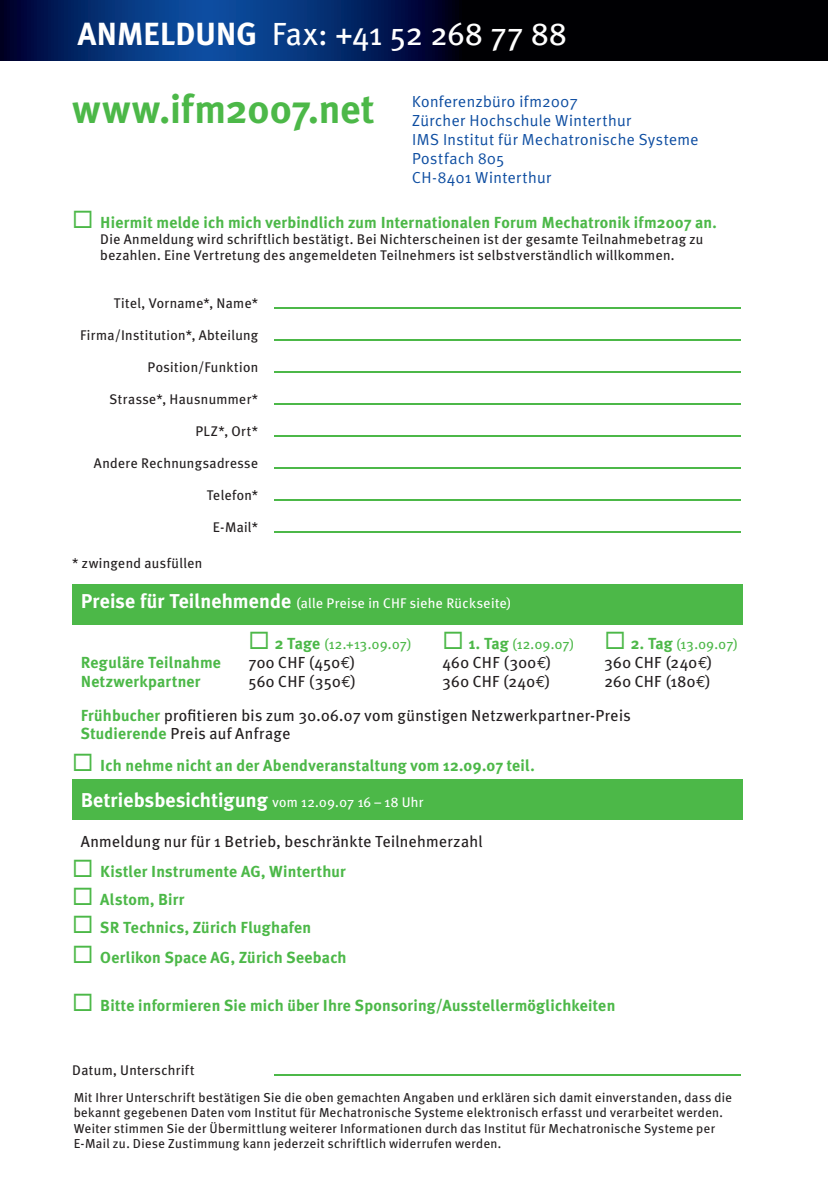
<style>
.page{position:relative;width:828px;height:1191px;background:#fff}
.page>*{position:absolute;margin:0;border:0;box-sizing:border-box;transform-origin:0 0}
.t1{font:700 40px "Meta Plus";letter-spacing:.01em;color:#4cb848}
.t2{font:32px "Meta Plus";color:#fff}
.t3{font:700 20px "Meta Plus";letter-spacing:.01em;color:#fff}
.t4{font:700 16px/28px "Meta Plus";letter-spacing:.015em;color:#4cb848}
.t5{font:16px/34px "Meta Plus";letter-spacing:.02em;color:#231f20}
.t6{font:16px/19.2px "Meta Plus Normal";letter-spacing:.025em;color:#0d4da1}
.t7{font:14px/16px "Meta Plus";letter-spacing:.025em;color:#231f20}
.t8{font:14px "Meta Plus";letter-spacing:.025em;color:#fff}
.t9{font:14px "Meta Plus";letter-spacing:.025em;color:#4cb848}
.t10{font:13px/15.6px "Meta Plus";letter-spacing:.025em;color:#231f20}
.s1{font-weight:700}
.s2{font-weight:700;font-size:20px}
.s3{font-weight:700;font-size:16px}
.s4{font-family:"Euro Mono"}
.s5{font-weight:700;color:#4cb848}
.s6{font-weight:400;color:#231f20}
.s7{font-weight:400;font-size:14px}
</style>
<div class="page">
<div style="left:72px;top:583px;width:671px;height:41px;background:#4cb848"></div>
<div style="left:72px;top:779px;width:671px;height:40px;background:#4cb848"></div>
<hr style="left:274px;top:307px;width:466px;height:1px;background:#4cb848">
<hr style="left:274px;top:339px;width:466px;height:1px;background:#4cb848">
<hr style="left:274px;top:371px;width:466px;height:1px;background:#4cb848">
<hr style="left:274px;top:403px;width:466px;height:1px;background:#4cb848">
<hr style="left:274px;top:435px;width:466px;height:1px;background:#4cb848">
<hr style="left:274px;top:467px;width:466px;height:1px;background:#4cb848">
<hr style="left:274px;top:499px;width:466px;height:1px;background:#4cb848">
<hr style="left:274px;top:531px;width:466px;height:1px;background:#4cb848">
<hr style="left:274px;top:1074px;width:466px;height:1px;background:#4cb848">
<svg style="left:0;top:0;width:828px;height:61px;background:#02173c"></svg>
<h2 class="t2" style="left:78px;top:15px;width:490px"><span class="s1">anMelDung</span> Fax: +41 52 268 77 88</h2>
<h1 class="t1" style="left:72px;top:86px;width:304px">www.ifm2007.net</h1>
<p class="t6" style="left:412px;top:91px;width:288px">Konferenzbüro ifm2007<br>Zürcher Hochschule Winterthur<br>IMS Institut für Mechatronische Systeme<br>Postfach 805<br>CH-8401 Winterthur</p>
<p class="t4" style="left:100px;top:209px;width:618px">hiermit melde ich mich verbindlich zum internationalen Forum Mechatronik ifm2007 an.</p>
<p class="t7" style="left:100px;top:231px;width:604px">Die Anmeldung wird schriftlich bestätigt. Bei Nichterscheinen ist der gesamte Teilnahmebetrag zu bezahlen. Eine Vertretung des angemeldeten Teilnehmers ist selbstverständlich willkommen.</p>
<p class="t7" style="left:114px;top:295px;width:146px">Titel, Vorname*, Name*</p>
<p class="t7" style="left:80px;top:327px;width:180px">Firma/Institution*, Abteilung</p>
<p class="t7" style="left:148px;top:359px;width:112px">Position/Funktion</p>
<p class="t7" style="left:110px;top:391px;width:150px">Strasse*, Hausnummer*</p>
<p class="t7" style="left:195px;top:423px;width:64px">PLZ*, Ort*</p>
<p class="t7" style="left:94px;top:455px;width:166px">Andere Rechnungsadresse</p>
<p class="t7" style="left:207px;top:487px;width:53px">Telefon*</p>
<p class="t7" style="left:213px;top:519px;width:47px">E-Mail*</p>
<p class="t7" style="left:72px;top:555px;width:131px">* zwingend ausfüllen</p>
<p class="t8" style="left:81px;top:595px;width:432px"><span class="s2">Preise für teilnehmende</span> (alle Preise in CHF siehe Rückseite)</p>
<p class="t9" style="left:275px;top:635px;width:138px"><span class="s3">2 tage</span> (12.+13.09.07)</p>
<p class="t9" style="left:469px;top:635px;width:107px"><span class="s3">1. tag</span> (12.09.07)</p>
<p class="t9" style="left:631px;top:635px;width:109px"><span class="s3">2. tag</span> (13.09.07)</p>
<p class="t4" style="left:81px;top:648px;width:142px">reguläre teilnahme</p>
<p class="t5" style="left:248px;top:645px;width:108px">700 CHF (450<span class="s4">E</span>)</p>
<p class="t5" style="left:442px;top:645px;width:111px">460 CHF (300<span class="s4">E</span>)</p>
<p class="t5" style="left:604px;top:645px;width:109px">360 CHF (240<span class="s4">E</span>)</p>
<p class="t4" style="left:81px;top:667px;width:121px">netzwerkpartner</p>
<p class="t5" style="left:248px;top:664px;width:109px">560 CHF (350<span class="s4">E</span>)</p>
<p class="t5" style="left:442px;top:664px;width:109px">360 CHF (240<span class="s4">E</span>)</p>
<p class="t5" style="left:81px;top:664px;width:631px;text-indent:523px">260 CHF (180<span class="s4">E</span>)<br><span class="s5">Frühbucher</span> profitieren bis zum 30.06.07 vom günstigen Netzwerkpartner-Preis</p>
<p class="t4" style="left:100px;top:717px;width:436px;line-height:32px;text-indent:-19px">studierende <span class="s6">Preis auf Anfrage<br></span>ich nehme nicht an der abendveranstaltung vom 12.09.07 teil.</p>
<h3 class="t3" style="left:81px;top:788px;width:344px">Betriebsbesichtigung <span class="s7">vom 12.09.07 16 – 18 Uhr</span></h3>
<p class="t5" style="left:81px;top:824px;width:403px">Anmeldung nur für 1 Betrieb, beschränkte Teilnehmerzahl</p>
<p class="t4" style="left:100px;top:857px;width:247px">Kistler instrumente ag, winterthur alstom, Birr<br>sr technics, Zürich Flughafen</p>
<p class="t4" style="left:100px;top:943px;width:248px">oerlikon space ag, Zürich seebach</p>
<p class="t4" style="left:100px;top:991px;width:516px">Bitte informieren sie mich über ihre sponsoring/ausstellermöglichkeiten</p>
<p class="t7" style="left:72px;top:1062px;width:124px">Datum, Unterschrift</p>
<p class="t10" style="left:74px;top:1089px;width:660px">Mit Ihrer Unterschrift bestätigen Sie die oben gemachten Angaben und erklären sich damit einverstanden, dass die bekannt gegebenen Daten vom Institut für Mechatronische Systeme elektronisch erfasst und verarbeitet werden.<br>Weiter stimmen Sie der Übermittlung weiterer Informationen durch das Institut für Mechatronische Systeme per E-Mail zu. Diese Zustimmung kann jederzeit schriftlich widerrufen werden.</p>
</div>
